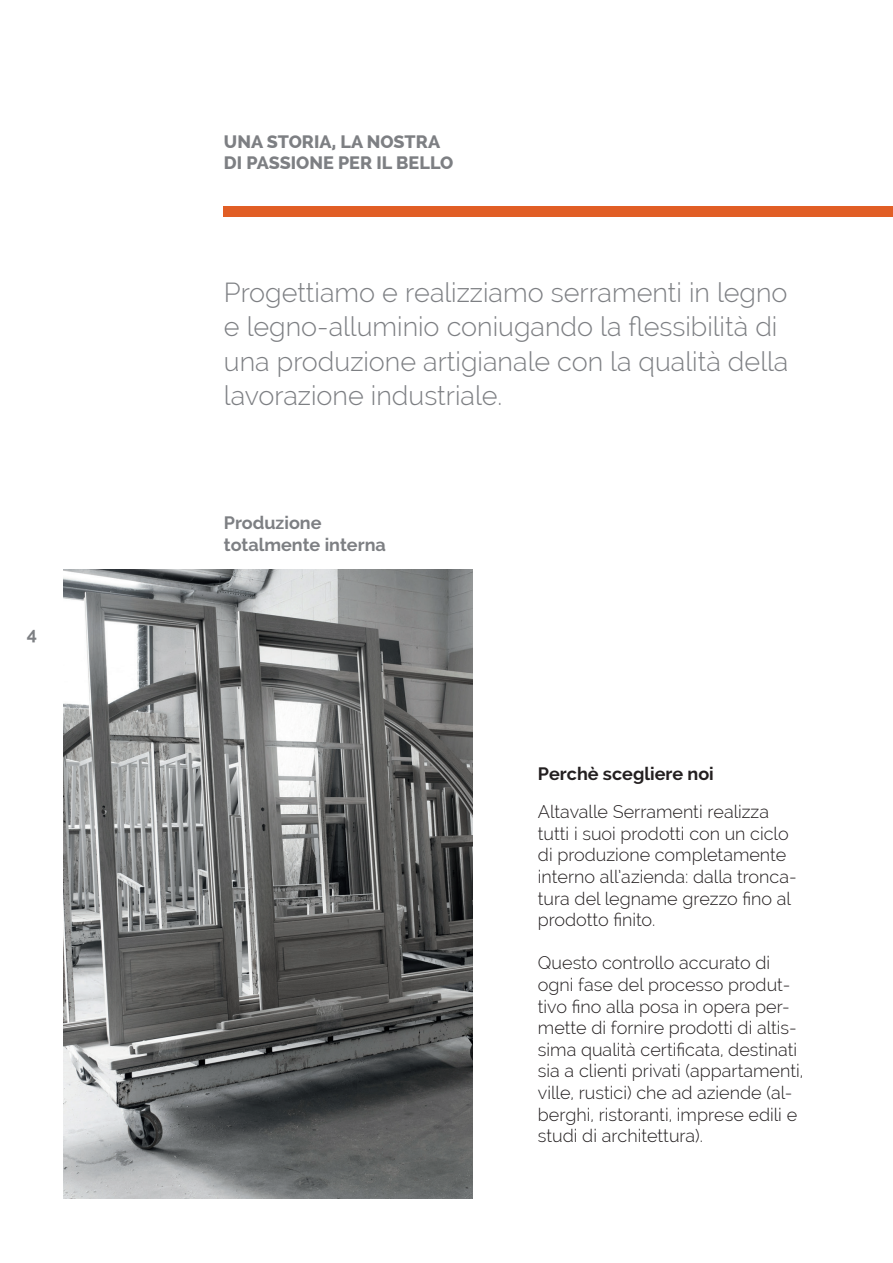
<style>
.page{position:relative;width:893px;height:1263px;background:#fff}
.page>*{position:absolute;margin:0;border:0;box-sizing:border-box;transform-origin:0 0}
.t1{font:300 27px/34.5px "Raleway";color:#7d7f83}
.t2{font:300 18px/21.6px "Raleway";color:#231f20}
.t3{font:800 18px/21.6px "Raleway";color:#7d7f83}
.t4{font:700 18px/21.6px "Raleway";color:#7d7f83}
.t5{font:700 18px "Raleway";color:#231f20}
</style>
<div class="page">
<div style="left:224px;top:206px;width:669px;height:11px;background:#e15e25"></div>
<img style="left:63px;top:569px;width:410px;height:629px">
<p class="t4" style="left:27px;top:623px;width:12px">4</p>
<p class="t3" style="left:224px;top:131px;width:231px">UNA STORIA, LA NOSTRA<br>DI PASSIONE PER IL BELLO</p>
<h1 class="t1" style="left:224px;top:275px;width:566px">Progettiamo e realizziamo serramenti in legno e legno-alluminio coniugando la flessibilità di una produzione artigianale con la qualità della lavorazione industriale.</h1>
<p class="t4" style="left:224px;top:512px;width:163px">Produzione totalmente interna</p>
<p class="t5" style="left:538px;top:763px;width:177px">Perchè scegliere noi</p>
<p class="t2" style="left:538px;top:801px;width:260px">Altavalle Serramenti realizza tutti i suoi prodotti con un ciclo di produzione completamente interno all’azienda: dalla tronca&shy;tura del legname grezzo fino al prodotto finito.</p>
<p class="t2" style="left:538px;top:952px;width:267px">Questo controllo accurato di ogni fase del processo produt&shy;tivo fino alla posa in opera per&shy;mette di fornire prodotti di altis&shy;sima qualità certificata, destinati sia a clienti privati (appartamenti, ville, rustici) che ad aziende (al&shy;berghi, ristoranti, imprese edili e studi di architettura).</p>
</div>
